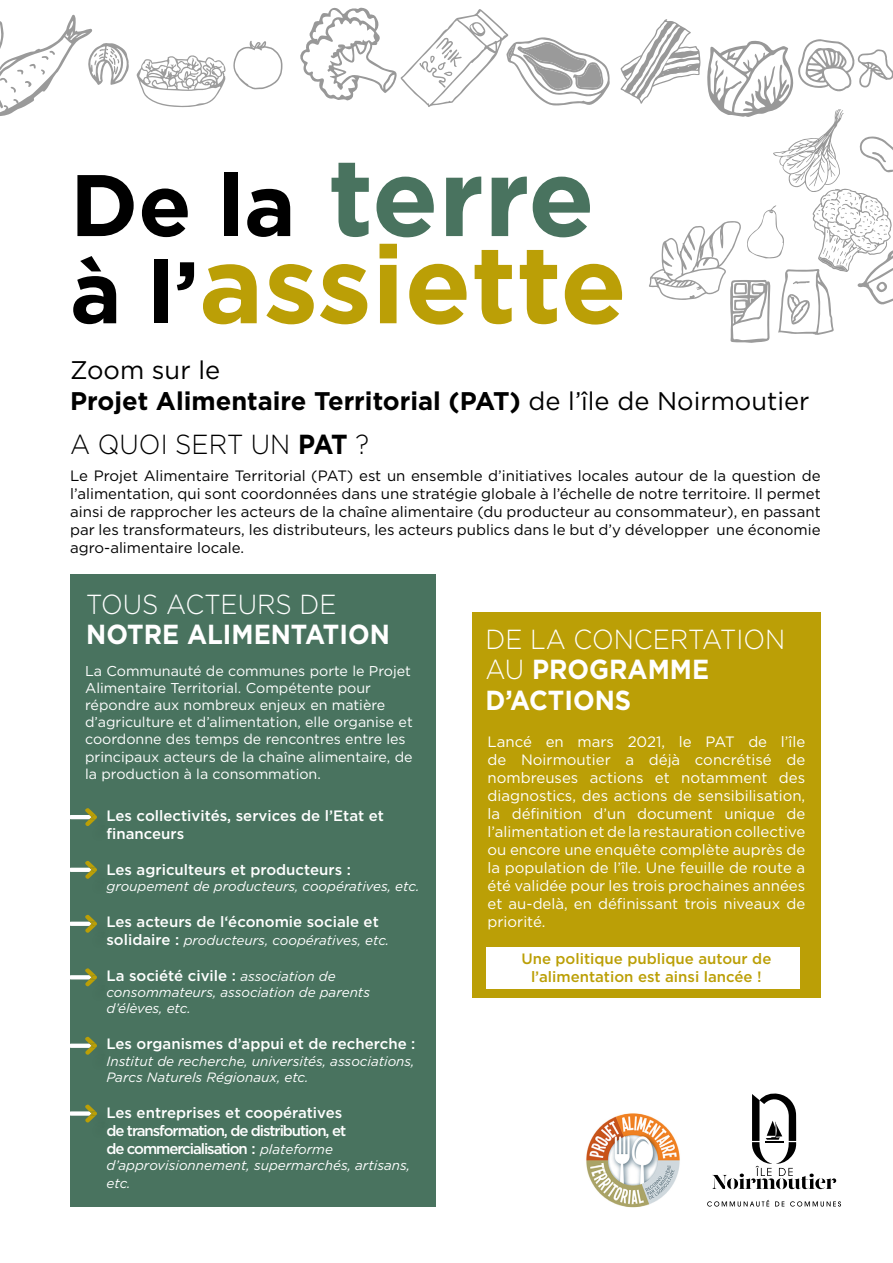
<style>
.page{position:relative;width:893px;height:1263px;background:#fff}
.page>*{position:absolute;margin:0;border:0;box-sizing:border-box;transform-origin:0 0}
.t1{font:700 108.9px/87.2px "Gotham";color:#bb9f06}
.t2{font:300 27.6px/30.6px "Gotham";color:#fff;scale:.93 1}
.t3{font:700 27.6px "Gotham";color:#fff;scale:.93 1}
.t4{font:300 27.6px "Gotham";color:#000;scale:.93 1}
.t5{font:700 25.5px/30.6px "Gotham";color:#000}
.t6{font:15px/18px "Gotham";color:#000;text-align:justify}
.t7{font:15px/18px "Gotham";color:#fff;text-align:justify}
.t8{font:500 15px/18px "Gotham";color:#fff}
.t9{font:500 15px/18px "Gotham";letter-spacing:-.07em;color:#fff}
.t10{font:500 15px/18px "Gotham";color:#bb9f06;text-align:center}
.t11{font:14.25px/17.1px "Gotham";color:#fff}
.t12{font:italic 13.5px/16.2px "Gotham";color:#fff}
.s1{font-size:87.15px;color:#000}
.s2{color:#49735f}
.s3{font-weight:400}
.s4{font-weight:700}
.s5{font-weight:500;font-style:normal;font-size:15px}
.s6{font-weight:400;font-style:italic;font-size:13.5px}
</style>
<div class="page">
<div style="left:472px;top:612px;width:349px;height:386px;background:#bb9f06"></div>
<svg style="left:0;top:14px;width:129px;height:102px"></svg>
<svg style="left:137px;top:55px;width:89px;height:52px"></svg>
<svg style="left:300px;top:7px;width:310px;height:100px"></svg>
<svg style="left:233px;top:41px;width:49px;height:49px"></svg>
<svg style="left:620px;top:19px;width:273px;height:324px"></svg>
<div style="left:70px;top:574px;width:366px;height:632px;background:#49735f"></div>
<img style="left:586px;top:1113px;width:94px;height:95px">
<svg style="left:712px;top:1093px;width:124px;height:96px"></svg>
<svg style="left:707px;top:1200px;width:62px;height:6px"></svg>
<svg style="left:775px;top:1201px;width:9px;height:5px"></svg>
<svg style="left:790px;top:1201px;width:51px;height:5px"></svg>
<svg style="left:70px;top:808px;width:27px;height:18px"></svg>
<svg style="left:70px;top:861px;width:27px;height:18px"></svg>
<svg style="left:70px;top:915px;width:27px;height:18px"></svg>
<svg style="left:70px;top:968px;width:27px;height:18px"></svg>
<svg style="left:70px;top:1037px;width:27px;height:18px"></svg>
<svg style="left:70px;top:1104px;width:27px;height:18px"></svg>
<div style="left:486px;top:947px;width:314px;height:42px;background:#fff"></div>
<h1 class="t1" style="left:70px;top:153px;width:558px"><span class="s1">De la</span> <span class="s2">terre </span><span class="s1">à l’</span>assiette</h1>
<h3 class="t5" style="left:70px;top:355px;width:741px"><span class="s3">Zoom sur le<br></span>Projet Alimentaire Territorial (PAT) <span class="s3">de l’île de Noirmoutier</span></h3>
<h2 class="t4" style="left:70px;top:426px;width:323px">A QUOI SERT UN <span class="s4">PAT</span> ?</h2>
<p class="t6" style="left:70px;top:466px;width:752px">Le Projet Alimentaire Territorial (PAT) est un ensemble d’initiatives locales autour de la question de l’alimentation, qui sont coordonnées dans une stratégie globale à l’échelle de notre territoire. Il permet ainsi de rapprocher les acteurs de la chaîne alimentaire (du producteur au consommateur), en passant par les transformateurs, les distributeurs, les acteurs publics dans le but d’y développer une économie agro-alimentaire locale.</p>
<h2 class="t2" style="left:86px;top:588px;width:271px">TOUS ACTEURS DE</h2>
<h2 class="t3" style="left:86px;top:616px;width:328px">NOTRE ALIMENTATION</h2>
<p class="t11" style="left:85px;top:662px;width:329px">La Communauté de communes porte le Projet Alimentaire Territorial. Compétente pour répondre aux nombreux enjeux en matière d’agriculture et d’alimentation, elle organise et coordonne des temps de rencontres entre les principaux acteurs de la chaîne alimentaire, de la production à la consommation.</p>
<p class="t8" style="left:106px;top:806px;width:279px">Les collectivités, services de l’Etat et financeurs</p>
<p class="t8" style="left:106px;top:860px;width:246px">Les agriculteurs et producteurs :</p>
<p class="t12" style="left:106px;top:878px;width:314px">groupement de producteurs, coopératives, etc.</p>
<p class="t8" style="left:106px;top:912px;width:274px">Les acteurs de l‘économie sociale et</p>
<p class="t12" style="left:106px;top:932px;width:284px"><span class="s5">solidaire :</span> producteurs, coopératives, etc.</p>
<p class="t8" style="left:106px;top:966px;width:231px">La société civile : <span class="s6">association de</span></p>
<p class="t12" style="left:106px;top:984px;width:265px">consommateurs, association de parents d’élèves, etc.</p>
<p class="t8" style="left:106px;top:1035px;width:310px">Les organismes d’appui et de recherche :</p>
<p class="t12" style="left:106px;top:1052px;width:310px">Institut de recherche, universités, associations,<br>Parcs Naturels Régionaux, etc.</p>
<p class="t9" style="left:106px;top:1103px;width:241px">Les entreprises et coopératives de transformation, de distribution, et de commercialisation : <span class="s6">plateforme</span></p>
<p class="t12" style="left:106px;top:1156px;width:305px;line-height:18px">d’approvisionnement, supermarchés, artisans, etc.</p>
<h2 class="t2" style="left:485px;top:623px;width:324px">DE LA CONCERTATION<br>AU <span class="s4">PROGRAMME<br>D’ACTIONS</span></h2>
<p class="t7" style="left:488px;top:732px;width:319px">Lancé en mars 2021, le PAT de l’île de Noirmoutier a déjà concrétisé de nombreuses actions et notamment des diagnostics, des actions de sensibilisation, la définition d’un document unique de l’alimentation et de la restauration collective ou encore une enquête complète auprès de la population de l’île. Une feuille de route a été validée pour les trois prochaines années et au-delà, en définissant trois niveaux de priorité.</p>
<p class="t10" style="left:521px;top:949px;width:252px">Une politique publique autour de l’alimentation est ainsi lancée !</p>
</div>
